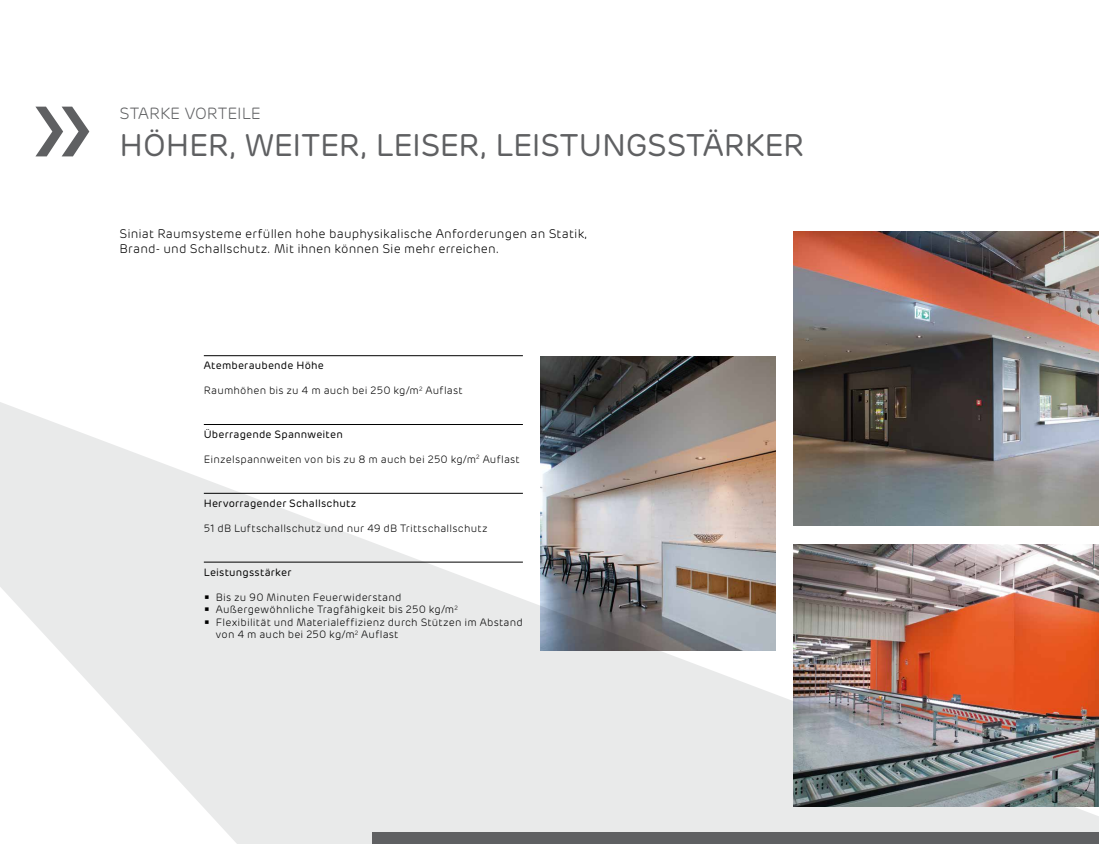
<style>
.page{position:relative;width:1099px;height:844px;background:#fff}
.page>*{position:absolute;margin:0;border:0;box-sizing:border-box;transform-origin:0 0}
.t1{font:31.25px "Rubrik";letter-spacing:-.005em;color:#5f6062}
.t2{font:300 16.25px "Rubrik";color:#5f6062}
.t3{font:300 12.5px/15px "Rubrik";letter-spacing:.005em;color:#000}
.t4{font:300 10.62px/12.5px "Rubrik";letter-spacing:.015em;color:#000}
.t5{font:10.62px "Rubrik";color:#000}
</style>
<div class="page">
<img style="left:793px;top:231px;width:305px;height:72px">
<svg style="left:35px;top:107px;width:54px;height:49px"></svg>
<img style="left:0;top:303px;width:1098px;height:540px">
<hr style="left:204px;top:355px;width:319px;height:1px;background:#000">
<hr style="left:204px;top:424px;width:319px;height:1px;background:#000">
<hr style="left:204px;top:493px;width:319px;height:1px;background:#000">
<hr style="left:204px;top:561px;width:319px;height:1px;background:#000">
<div style="left:372px;top:831px;width:726px;height:12px;background:#5f6062"></div>
<svg style="left:205px;top:594px;width:4px;height:4px"></svg>
<svg style="left:205px;top:607px;width:4px;height:4px"></svg>
<svg style="left:205px;top:619px;width:4px;height:4px"></svg>
<h2 class="t2" style="left:120px;top:104px;width:143px">starke vortei le</h2>
<h1 class="t1" style="left:120px;top:127px;width:686px">höher, weiter, leiser, leistungsstärker</h1>
<p class="t3" style="left:120px;top:226px;width:469px">Siniat Raumsysteme erfüllen hohe bauphysikalische Anforderungen an Statik,<br>Brand- und Schallschutz. Mit ihnen können Sie mehr erreichen.</p>
<p class="t5" style="left:204px;top:359px;width:122px">Atemberaubende Höhe</p>
<p class="t4" style="left:204px;top:384px;width:260px">Raumhöhen bis zu 4 m auch bei 250 kg/m<sup>2</sup> Auflast</p>
<p class="t5" style="left:204px;top:428px;width:140px">Ü berragende Spannweiten</p>
<p class="t4" style="left:204px;top:453px;width:317px">Einzelspannweiten von bis zu 8 m auch bei 250 kg/m<sup>2</sup> Auflast</p>
<p class="t5" style="left:204px;top:496px;width:154px">Hervorragender Schallschutz</p>
<p class="t4" style="left:204px;top:522px;width:285px">51 dB Luftschallschutz und nur 49 dB Trittschallschutz</p>
<p class="t5" style="left:204px;top:565px;width:89px">Leistungsstärker</p>
<p class="t4" style="left:216px;top:590px;width:308px">Bis zu 90 Minuten Feuerwiderstand<br>Außergewöhnliche Tragfähigkeit bis 250 kg/m<sup>2<br></sup>Flexibilität und Materialeffizienz durch Stützen im Abstand von 4 m auch bei 250 kg/m<sup>2</sup> Auflast</p>
</div>
